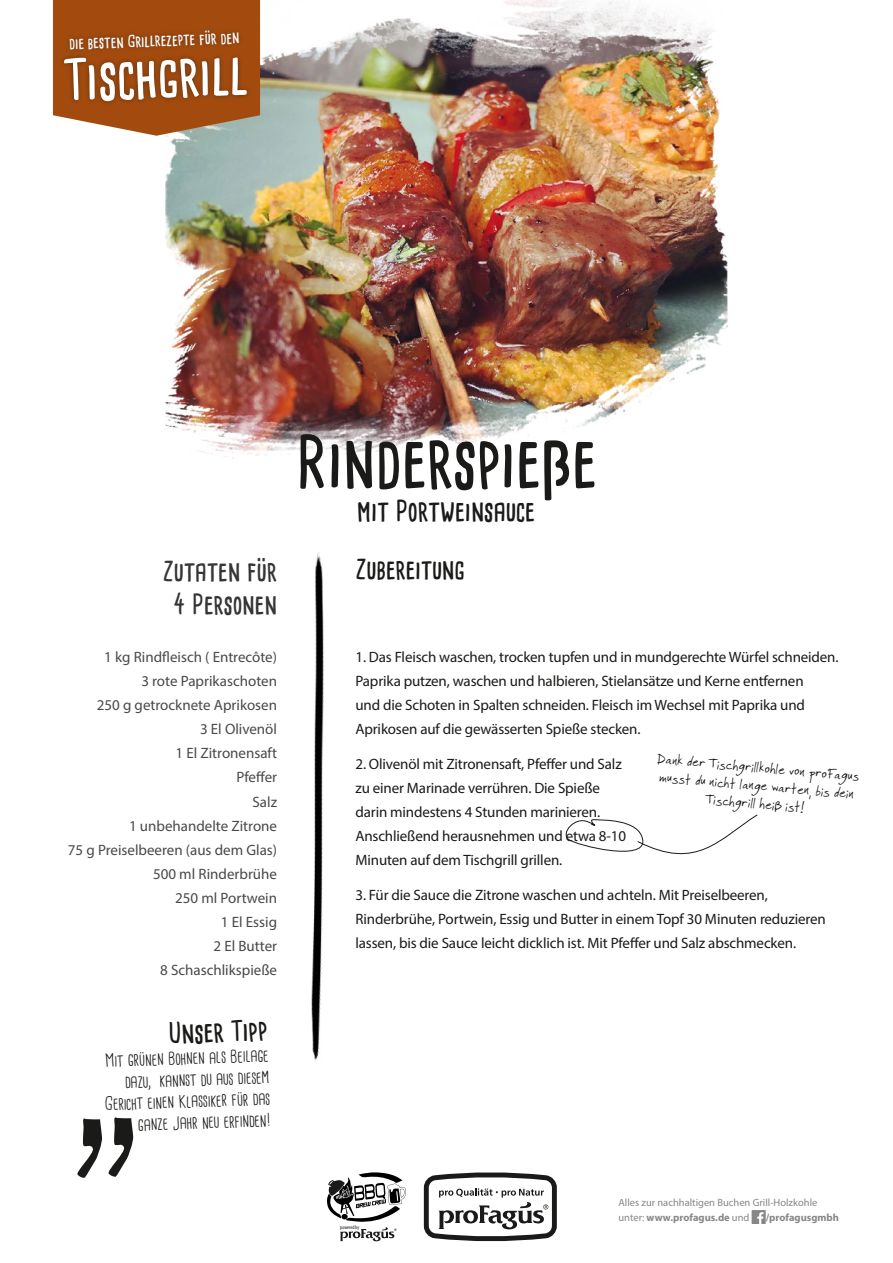
<style>
.page{position:relative;width:893px;height:1263px;background:#fff}
.page>*{position:absolute;margin:0;border:0;box-sizing:border-box;transform-origin:0 0}
.t1{font:700 70.05px "Cardenio Modern";color:#1a1a18}
.t2{font:700 55.65px "Cardenio Modern";color:#fff}
.t3{font:700 28.05px "Cardenio Modern";color:#1a1a18}
.t4{font:700 27.75px "Cardenio Modern";color:#1a1a18}
.t5{font:700 27px/32.4px "Cardenio Modern";color:#353534;text-align:center}
.t6{font:700 27px "Cardenio Modern";color:#1a1a18}
.t7{font:18px/21.6px "Cardenio Modern";color:#1a1a18;text-align:right}
.t8{font:700 15.6px "Cardenio Modern";color:#fff}
.t9{font:15px/24.2px "Myriad Pro";letter-spacing:-.01em;color:#1a1a18}
.t10{font:15px/24.2px "Myriad Pro";color:#494948;text-align:right}
.t11{font:15px/18px "Faraco Hand";color:#1a1a18;text-align:center}
.t12{font:10.5px/15px "Myriad Pro";color:#878786}
.t13{font:700 10.5px "Myriad Pro";color:#878786}
.t14{font:condensed 5.25px "Myriad Pro";letter-spacing:-.005em;color:#1a1a18}
.s1{font-weight:700}
</style>
<div class="page">
<img style="left:165px;top:0;width:563px;height:459px">
<svg style="left:53px;top:0;width:207px;height:136px;background:#ab6330"></svg>
<div style="left:59px;top:26px;width:193px;height:80px;background:#1a1a18;opacity:.47"></div>
<img style="left:312px;top:553px;width:12px;height:508px">
<div style="left:274px;top:408px;width:345px;height:140px;background:#fff;opacity:.75"></div>
<div style="left:752px;top:1210px;width:14px;height:14px;background:#878786"></div>
<svg style="left:757px;top:1212px;width:6px;height:12px"></svg>
<svg style="left:424px;top:1172px;width:133px;height:69px"></svg>
<svg style="left:327px;top:1172px;width:79px;height:69px"></svg>
<svg style="left:565px;top:814px;width:193px;height:41px"></svg>
<svg style="left:77px;top:1117px;width:56px;height:61px"></svg>
<p class="t8" style="left:69px;top:33px;width:172px;rotate:-2deg">die besten Grillrezepte für den</p>
<h2 class="t2" style="left:62px;top:42px;width:187px;rotate:-2deg">Tischgrill</h2>
<h3 class="t5" style="left:163px;top:555px;width:116px">Zutaten für<br>4 Personen</h3>
<p class="t10" style="left:68px;top:645px;width:211px">1 kg Rindfleisch ( Entrecôte)<br>3 rote Paprikaschoten<br>250 g getrocknete Aprikosen<br>3 El Olivenöl<br>1 El Zitronensaft<br>Pfeffer<br>Salz<br>1 unbehandelte Zitrone<br>75 g Preiselbeeren (aus dem Glas)<br>500 ml Rinderbrühe<br>250 ml Portwein<br>1 El Essig<br>2 El Butter<br>8 Schaschlikspieße</p>
<h3 class="t4" style="left:168px;top:1015px;width:101px;rotate:-2deg">Unser Tipp</h3>
<p class="t7" style="left:103px;top:1050px;width:167px;rotate:-2deg">Mit grünen Bohnen als Beilage dazu, kannst du aus diesem<br>Gericht einen Klassiker für das ganze Jahr neu erfinden!</p>
<h1 class="t1" style="left:295px;top:414px;width:304px">Rinderspieße</h1>
<h3 class="t3" style="left:358px;top:492px;width:179px">mit Portweinsauce</h3>
<h3 class="t6" style="left:355px;top:551px;width:111px">Zubereitung</h3>
<p class="t9" style="left:355px;top:644px;width:485px">1. Das Fleisch waschen, trocken tupfen und in mundgerechte Würfel schneiden.<br>Paprika putzen, waschen und halbieren, Stielansätze und Kerne entfernen<br>und die Schoten in Spalten schneiden. Fleisch im Wechsel mit Paprika und Aprikosen auf die gewässerten Spieße stecken.</p>
<p class="t9" style="left:355px;top:751px;width:272px">2. Olivenöl mit Zitronensaft, Pfeffer und Salz zu einer Marinade verrühren. Die Spieße darin mindestens 4 Stunden marinieren.<br>Anschließend herausnehmen und etwa 8-10<br>Minuten auf dem Tischgrill grillen.</p>
<p class="t9" style="left:355px;top:883px;width:472px">3. Für die Sauce die Zitrone waschen und achteln. Mit Preiselbeeren,<br>Rinderbrühe, Portwein, Essig und Butter in einem Topf 30 Minuten reduzieren lassen, bis die Sauce leicht dicklich ist. Mit Pfeffer und Salz abschmecken.</p>
<p class="t11" style="left:658px;top:749px;width:204px;rotate:5deg">Dank der Tischgrillkohle von proFagus musst du nicht lange warten, bis dein<br>Tischgrill heiß ist!</p>
<p class="t14" style="left:340px;top:1224px;width:20px">powered by</p>
<p class="t12" style="left:618px;top:1194px;width:200px">Alles zur nachhaltigen Buchen Grill-Holzkohle unter: <span class="s1">www.profagus.de</span> und</p>
<p class="t13" style="left:766px;top:1210px;width:75px">/profagusgmbh</p>
</div>
